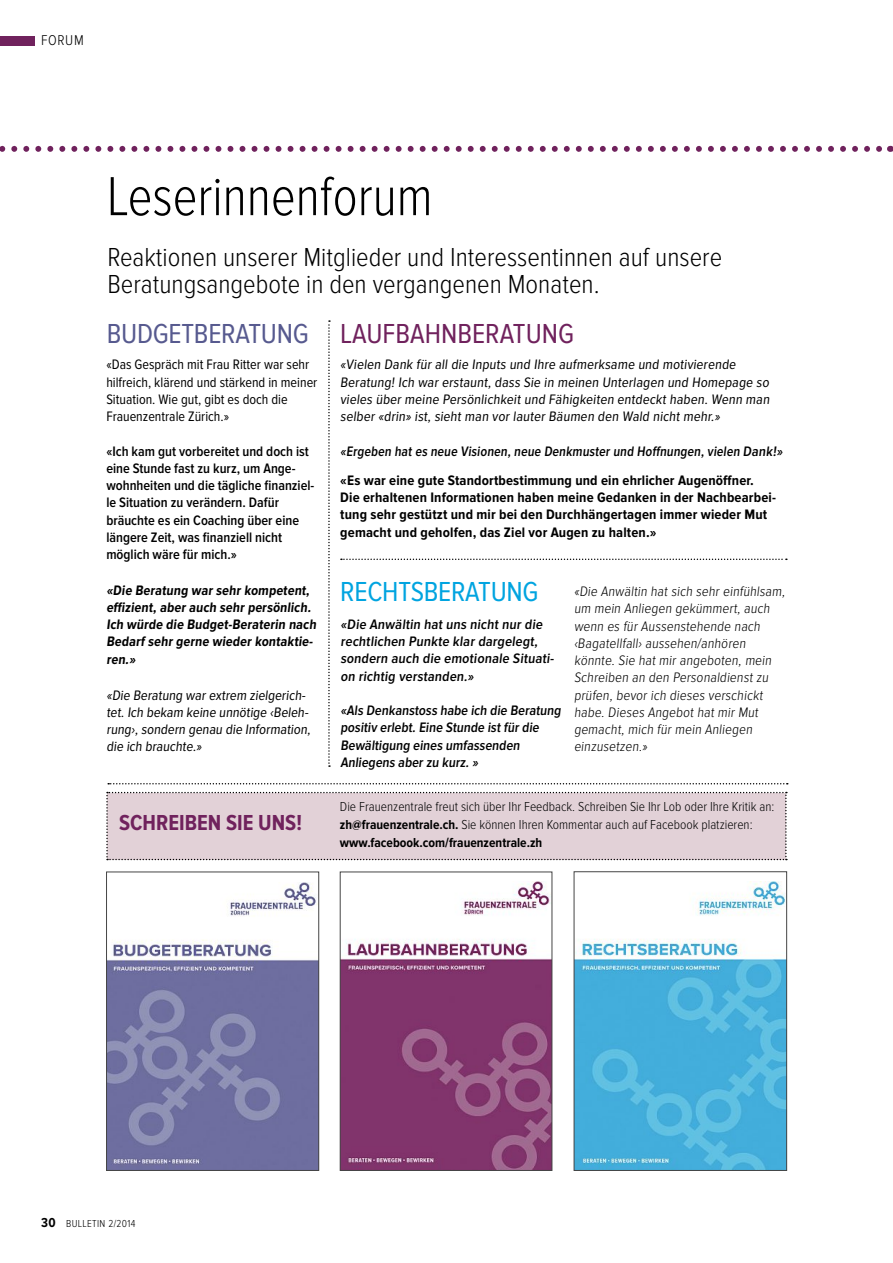
<style>
.page{position:relative;width:893px;height:1263px;background:#fff}
.page>*{position:absolute;margin:0;border:0;box-sizing:border-box;transform-origin:0 0}
.t1{font:300 57px "Proxima Nova Cond";color:#000;scale:.94 1}
.t2{font:28.5px "Proxima Nova Cond";color:#70225d}
.t3{font:28.5px "Proxima Nova Cond";letter-spacing:-.01em;color:#575a8f}
.t4{font:28.5px "Proxima Nova Cond";letter-spacing:-.01em;color:#00a4e0}
.t5{font:300 27px/27px "Proxima Nova Cond";color:#000}
.t6{font:700 22.5px "Proxima Nova Cond";color:#70225d}
.t7{font:300 14.7px "Proxima Nova Cond";letter-spacing:.04em;color:#000}
.t8{font:14.25px/17.2px "Proxima Nova Cond";color:#000}
.t9{font:600 14.25px/17.2px "Proxima Nova Cond";color:#000}
.t10{font:700 14.25px/17.2px "Proxima Nova Cond";letter-spacing:.01em;color:#000}
.t11{font:300 14.25px/17.2px "Proxima Nova Cond";letter-spacing:.01em;color:#000}
.t12{font:600 14.25px/17.2px "Proxima Nova Cond";color:#000;scale:1.04 1}
.t13{font:300 13.5px/17.7px "Proxima Nova Cond";color:#000}
.t14{font:300 10.5px "Proxima Nova Cond";letter-spacing:.03em;color:#000}
.s1{font-weight:700}
.s2{font-weight:700;font-size:13.5px}
</style>
<div class="page">
<svg style="left:0;top:146px;width:882px;height:6px"></svg>
<div style="left:0;top:36px;width:34px;height:9px;background:#70225d"></div>
<div style="left:106px;top:792px;width:681px;height:68px;background:#e2d1d7"></div>
<svg style="left:108px;top:783px;width:680px;height:1px"></svg>
<svg style="left:328px;top:320px;width:2px;height:447px"></svg>
<svg style="left:341px;top:559px;width:446px;height:1px"></svg>
<img style="left:108px;top:882px;width:209px;height:287px">
<div style="left:106px;top:872px;width:213px;height:299px;border:1px solid #454545"></div>
<img style="left:342px;top:881px;width:208px;height:288px">
<div style="left:340px;top:872px;width:212px;height:299px;border:1px solid #454545"></div>
<img style="left:576px;top:882px;width:209px;height:287px">
<div style="left:574px;top:871px;width:213px;height:300px;border:1px solid #454545"></div>
<p class="t7" style="left:41px;top:32px;width:44px">Forum</p>
<h1 class="t1" style="left:107px;top:164px;width:348px">leserinnenforum</h1>
<h3 class="t5" style="left:107px;top:244px;width:616px">reaktionen unserer mitglieder und interessentinnen auf unsere beratungsangebote in den vergangenen monaten.</h3>
<h2 class="t3" style="left:107px;top:318px;width:204px">BUDGETBERATUNG</h2>
<p class="t8" style="left:106px;top:356px;width:213px">«Das Gespräch mit Frau Ritter war sehr hilfreich, klärend und stärkend in meiner Situation. Wie gut, gibt es doch die Frauenzentrale Zürich.»</p>
<p class="t9" style="left:106px;top:443px;width:210px">«Ich kam gut vorbereitet und doch ist eine Stunde fast zu kurz, um Ange&shy;wohnheiten und die tägliche finanziel&shy;le Situation zu verändern. Dafür bräuchte es ein Coaching über eine längere Zeit, was finanziell nicht möglich wäre für mich.»</p>
<h2 class="t2" style="left:340px;top:318px;width:236px">LAUFBAHNBERATUNG</h2>
<p class="t8" style="left:340px;top:356px;width:433px">«Vielen Dank für all die Inputs und Ihre aufmerksame und motivierende Beratung! Ich war erstaunt, dass Sie in meinen Unterlagen und Homepage so vieles über meine Persönlichkeit und Fähigkeiten entdeckt haben. Wenn man selber «drin» ist, sieht man vor lauter Bäumen den Wald nicht mehr.»</p>
<p class="t9" style="left:340px;top:443px;width:446px">«Ergeben hat es neue Visionen, neue Denkmuster und Hoffnungen, vielen Dank!»</p>
<p class="t10" style="left:340px;top:472px;width:437px">«es war eine gute standortbestimmung und ein ehrlicher augenöffner. die erhaltenen informationen haben meine gedanken in der nachbearbei&shy;tung sehr gestützt und mir bei den durchhängertagen immer wieder mut gemacht und geholfen, das ziel vor augen zu halten.»</p>
<p class="t10" style="left:106px;top:582px;width:213px">«die beratung war sehr kompetent, effizient, aber auch sehr persönlich. ich würde die budget-beraterin nach bedarf sehr gerne wieder kontaktie&shy;ren.»</p>
<h2 class="t4" style="left:340px;top:576px;width:200px">RECHTSBERATUNG</h2>
<p class="t8" style="left:106px;top:687px;width:208px">«Die Beratung war extrem zielgerich&shy;tet. Ich bekam keine unnötige ‹Beleh&shy;rung›, sondern genau die Information, die ich brauchte.»</p>
<p class="t12" style="left:340px;top:616px;width:209px">«Die Anwältin hat uns nicht nur die rechtlichen Punkte klar dargelegt, sondern auch die emotionale Situati&shy;on richtig verstanden.»</p>
<p class="t9" style="left:340px;top:702px;width:224px">«Als Denkanstoss habe ich die Beratung positiv erlebt. Eine Stunde ist für die Bewältigung eines umfassenden Anliegens aber zu kurz. »</p>
<p class="t11" style="left:574px;top:583px;width:214px">«Die anwältin hat sich sehr einfühlsam, um mein anliegen gekümmert, auch wenn es für aussenstehende nach ‹bagatellfall› aussehen/anhören könnte. sie hat mir angeboten, mein schreiben an den Personaldienst zu prüfen, bevor ich dieses verschickt habe. Dieses angebot hat mir mut gemacht, mich für mein anliegen einzusetzen.»</p>
<h3 class="t6" style="left:119px;top:810px;width:184px">schreiben sie uns!</h3>
<p class="t13" style="left:340px;top:798px;width:436px">Die Frauenzentrale freut sich über ihr Feedback. schreiben sie ihr lob oder ihre Kritik an: <span class="s1">zh@frauenzentrale.ch.</span> sie können ihren Kommentar auch auf Facebook platzieren: <span class="s1">www.facebook.com/frauenzentrale.zh</span></p>
<p class="t14" style="left:41px;top:1218px;width:96px"><span class="s2">30</span> bulletin 2/2014</p>
</div>
